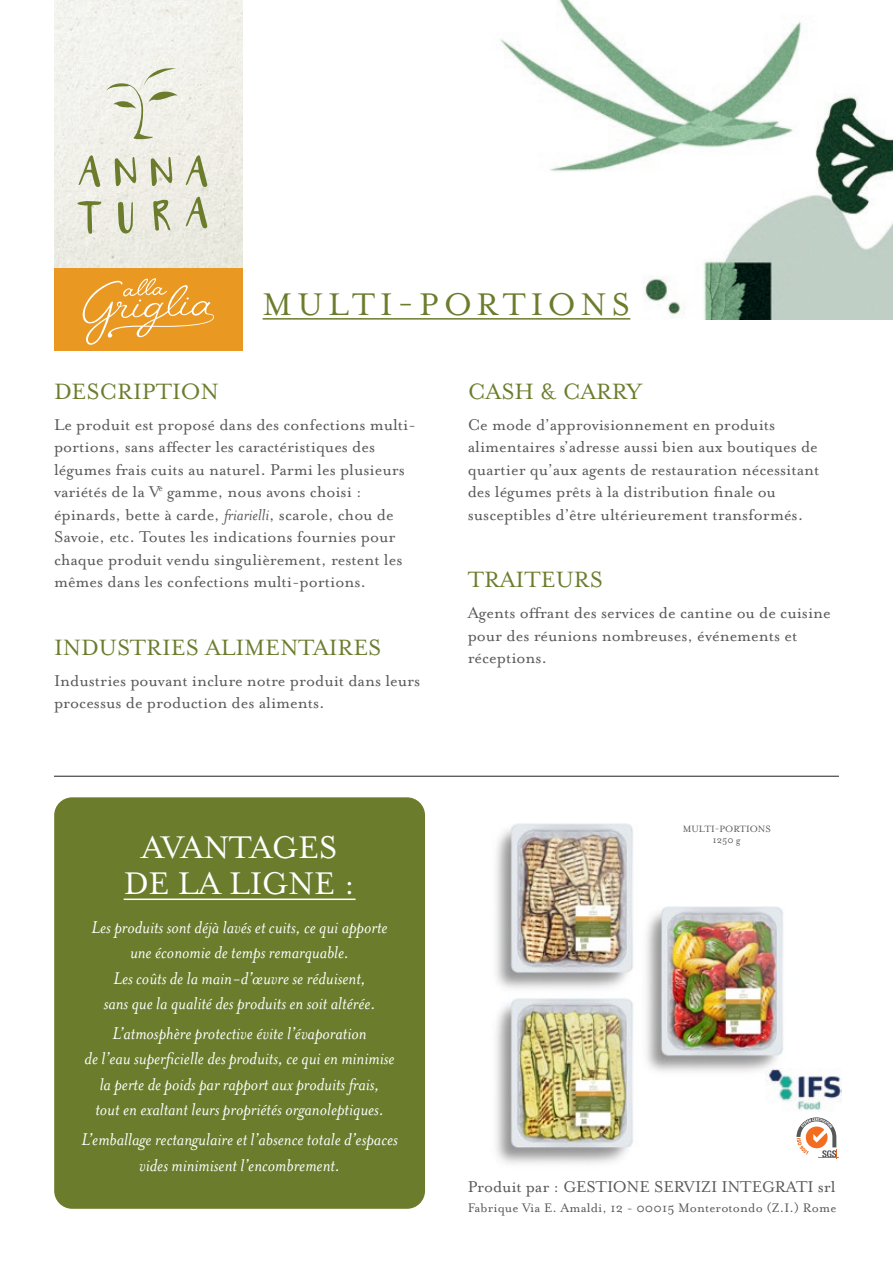
<style>
.page{position:relative;width:893px;height:1263px;background:#fff}
.page>*{position:absolute;margin:0;border:0;box-sizing:border-box;transform-origin:0 0}
.t1{font:36px/36px "Mrs Eaves OT";letter-spacing:-.01em;color:#fff;text-align:center}
.t2{font:36px "Mrs Eaves OT";letter-spacing:.14em;color:#6b7c2d}
.t3{font:25.5px "Mrs Eaves OT";color:#6b7c2d}
.t4{font:italic 19.5px/25.5px "Mrs Eaves OT";color:#fff;text-align:center}
.t5{font:18px/22.5px "Mrs Eaves OT";color:#57585a}
.t6{font:14.25px "Mrs Eaves OT";letter-spacing:.01em;color:#57585a}
.t7{font:10.5px/10.5px "Mrs Eaves OT";color:#57585a;text-align:center}
.s1{font-style:italic}
</style>
<div class="page">
<img style="left:496px;top:823px;width:137px;height:166px">
<img style="left:496px;top:998px;width:137px;height:166px">
<img style="left:646px;top:906px;width:137px;height:166px">
<div style="left:54px;top:797px;width:371px;height:412px;background:#6b7c2d;border-radius:18px"></div>
<img style="left:500px;top:0;width:393px;height:320px">
<hr style="left:54px;top:776px;width:785px;height:1px;background:#231f20">
<svg style="left:796px;top:1117px;width:43px;height:42px"></svg>
<img style="left:766px;top:1068px;width:75px;height:43px">
<img style="left:54px;top:0;width:189px;height:268px">
<svg style="left:115px;top:157px;width:21px;height:29px"></svg>
<svg style="left:118px;top:201px;width:15px;height:34px"></svg>
<svg style="left:78px;top:155px;width:22px;height:32px"></svg>
<svg style="left:77px;top:200px;width:24px;height:34px"></svg>
<svg style="left:106px;top:66px;width:72px;height:74px;background:#e4e5d8"></svg>
<svg style="left:186px;top:155px;width:22px;height:32px"></svg>
<svg style="left:186px;top:196px;width:22px;height:32px"></svg>
<svg style="left:151px;top:157px;width:21px;height:29px"></svg>
<svg style="left:153px;top:198px;width:17px;height:33px"></svg>
<div style="left:54px;top:268px;width:189px;height:83px;background:#e99822"></div>
<svg style="left:82px;top:278px;width:132px;height:67px"></svg>
<hr style="left:124px;top:898px;width:232px;height:2px;background:#fff">
<hr style="left:263px;top:318px;width:367px;height:2px;background:#6b7c2d">
<h1 class="t2" style="left:263px;top:283px;width:369px">MULTI-PORTIONS</h1>
<h2 class="t3" style="left:54px;top:377px;width:166px">DESCRIPTION</h2>
<p class="t5" style="left:54px;top:413px;width:363px">Le produit est proposé dans des confections multi&shy;portions, sans affecter les caractéristiques des légumes frais cuits au naturel. Parmi les plusieurs variétés de la V<sup>e</sup> gamme, nous avons choisi : épinards, bette à carde, <span class="s1">friarielli</span>, scarole, chou de Savoie, etc. Toutes les indications fournies pour chaque produit vendu singulièrement, restent les mêmes dans les confections multi-portions.</p>
<h2 class="t3" style="left:54px;top:633px;width:329px">INDUSTRIES ALIMENTAIRES</h2>
<p class="t5" style="left:54px;top:669px;width:368px">Industries pouvant inclure notre produit dans leurs processus de production des aliments.</p>
<h1 class="t1" style="left:124px;top:829px;width:233px">AVANTAGES<br>DE LA LIGNE :</h1>
<p class="t4" style="left:92px;top:914px;width:298px">Les produits sont déjà lavés et cuits, ce qui apporte une économie de temps remarquable.<br>Les coûts de la main-d’œuvre se réduisent,<br>sans que la qualité des produits en soit altérée.</p>
<p class="t4" style="left:85px;top:1020px;width:311px">L’atmosphère protective évite l’évaporation<br>de l’eau superficielle des produits, ce qui en minimise la perte de poids par rapport aux produits frais,<br>tout en exaltant leurs propriétés organoleptiques.</p>
<p class="t4" style="left:81px;top:1127px;width:318px">L’emballage rectangulaire et l’absence totale d’espaces vides minimisent l’encombrement.</p>
<h2 class="t3" style="left:468px;top:377px;width:176px">CASH &amp; CARRY</h2>
<p class="t5" style="left:468px;top:413px;width:353px">Ce mode d’approvisionnement en produits alimentaires s’adresse aussi bien aux boutiques de quartier qu’aux agents de restauration nécessitant des légumes prêts à la distribution finale ou susceptibles d’être ultérieurement transformés.</p>
<h2 class="t3" style="left:468px;top:565px;width:137px">TRAITEURS</h2>
<p class="t5" style="left:468px;top:602px;width:364px">Agents offrant des services de cantine ou de cuisine pour des réunions nombreuses, événements et réceptions.</p>
<p class="t7" style="left:683px;top:824px;width:90px">MULTI-PORTIONS<br>1250 g</p>
<p class="t5" style="left:468px;top:1175px;width:369px">Produit par : GESTIONE SERVIZI INTEGRATI srl</p>
<p class="t6" style="left:468px;top:1199px;width:370px">Fabrique Via E. Amaldi, 12 - 00015 Monterotondo (Z.I.) Rome</p>
</div>
